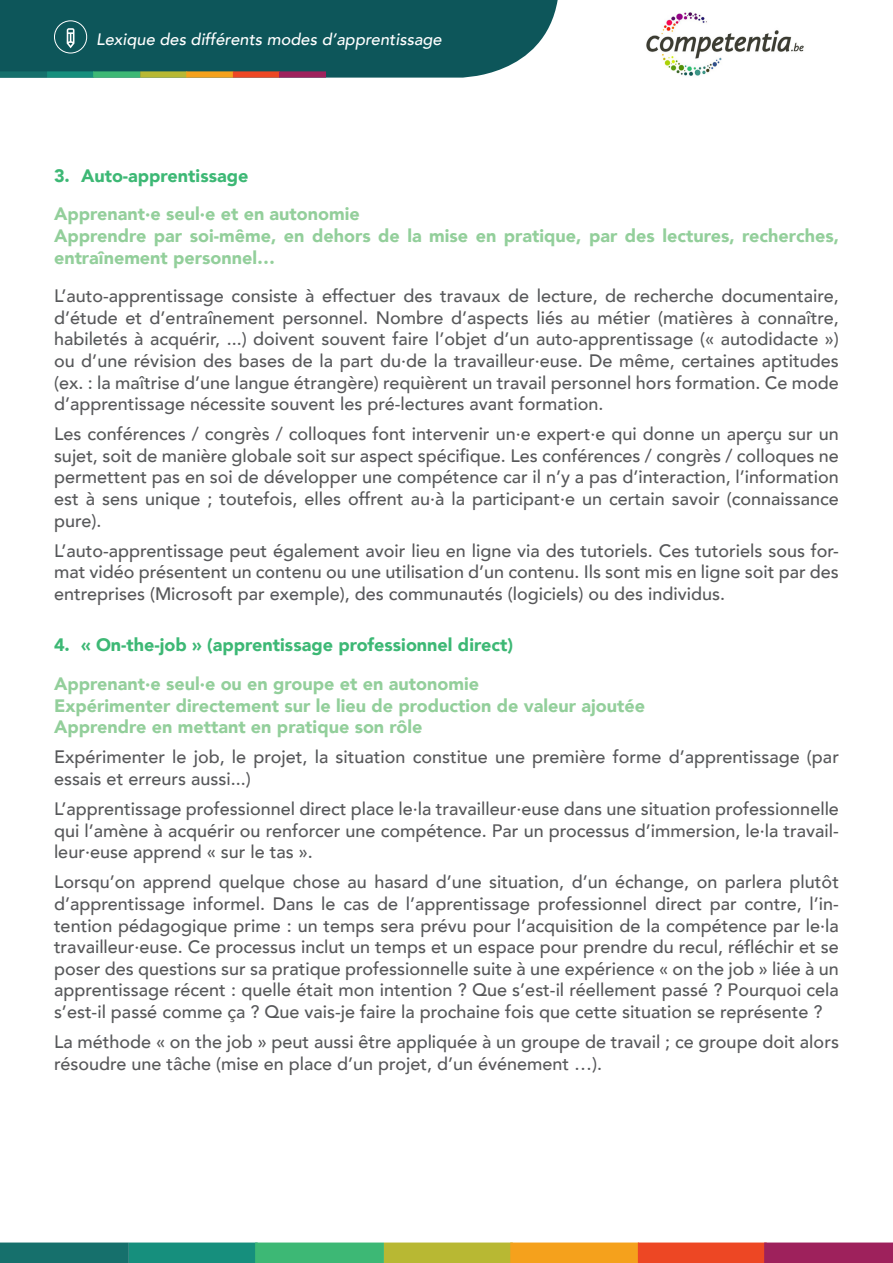
<style>
.page{position:relative;width:893px;height:1263px;background:#fff}
.page>*{position:absolute;margin:0;border:0;box-sizing:border-box;transform-origin:0 0}
.t1{font:500 18px/21.6px "Avenir";color:#57585a;text-align:justify}
.t2{font:900 18px/21.6px "Avenir";color:#93cf9b}
.t3{font:900 18px "Avenir";color:#3db875}
.t4{font:italic 500 16.5px "Avenir";color:#fff}
</style>
<div class="page">
<img style="left:646px;top:12px;width:158px;height:64px">
<div style="left:129px;top:1242px;width:129px;height:21px;background:#168f7d"></div>
<div style="left:255px;top:1242px;width:129px;height:21px;background:#3db875"></div>
<div style="left:384px;top:1242px;width:129px;height:21px;background:#b8b833"></div>
<div style="left:510px;top:1242px;width:129px;height:21px;background:#f5a11c"></div>
<div style="left:638px;top:1242px;width:129px;height:21px;background:#ed4724"></div>
<div style="left:764px;top:1242px;width:129px;height:21px;background:#9e215c"></div>
<div style="left:0;top:1242px;width:129px;height:21px;background:#16706c"></div>
<svg style="left:0;top:0;width:558px;height:78px;background:#1e6061"></svg>
<p class="t4" style="left:96px;top:30px;width:347px">Lexique des différents modes d’apprentissage</p>
<p class="t3" style="left:54px;top:160px;width:196px">3. Auto-apprentissage</p>
<p class="t2" style="left:54px;top:203px;width:307px">Apprenant·e seul·e et en autonomie</p>
<p class="t2" style="left:54px;top:224px;width:786px">Apprendre par soi-même, en dehors de la mise en pratique, par des lectures, recherches, entraînement personnel…</p>
<p class="t1" style="left:54px;top:284px;width:786px">L’auto-apprentissage consiste à effectuer des travaux de lecture, de recherche documentaire, d’étude et d’entraînement personnel. Nombre d’aspects liés au métier (matières à connaître, habiletés à acquérir, ...) doivent souvent faire l’objet d’un auto-apprentissage (« autodidacte ») ou d’une révision des bases de la part du·de la travailleur·euse. De même, certaines aptitudes (ex. : la maîtrise d’une langue étrangère) requièrent un travail personnel hors formation. Ce mode d’apprentissage nécessite souvent les pré-lectures avant formation.</p>
<p class="t1" style="left:54px;top:422px;width:786px">Les conférences / congrès / colloques font intervenir un·e expert·e qui donne un aperçu sur un sujet, soit de manière globale soit sur aspect spécifique. Les conférences / congrès / colloques ne permettent pas en soi de développer une compétence car il n’y a pas d’interaction, l’information est à sens unique ; toutefois, elles offrent au·à la participant·e un certain savoir (connaissance pure).</p>
<p class="t1" style="left:54px;top:539px;width:786px">L’auto-apprentissage peut également avoir lieu en ligne via des tutoriels. Ces tutoriels sous for&shy;mat vidéo présentent un contenu ou une utilisation d’un contenu. Ils sont mis en ligne soit par des entreprises (Microsoft par exemple), des communautés (logiciels) ou des individus.</p>
<p class="t3" style="left:54px;top:630px;width:460px">4. « On-the-job » (apprentissage professionnel direct)</p>
<p class="t2" style="left:54px;top:672px;width:427px">Apprenant·e seul·e ou en groupe et en autonomie</p>
<p class="t2" style="left:54px;top:694px;width:592px">Expérimenter directement sur le lieu de production de valeur ajoutée</p>
<p class="t2" style="left:54px;top:716px;width:370px">Apprendre en mettant en pratique son rôle</p>
<p class="t1" style="left:54px;top:745px;width:786px">Expérimenter le job, le projet, la situation constitue une première forme d’apprentissage (par essais et erreurs aussi...)</p>
<p class="t1" style="left:54px;top:797px;width:786px">L’apprentissage professionnel direct place le·la travailleur·euse dans une situation professionnelle qui l’amène à acquérir ou renforcer une compétence. Par un processus d’immersion, le·la travail&shy;leur·euse apprend « sur le tas ».</p>
<p class="t1" style="left:54px;top:870px;width:786px">Lorsqu’on apprend quelque chose au hasard d’une situation, d’un échange, on parlera plutôt d’apprentissage informel. Dans le cas de l’apprentissage professionnel direct par contre, l’in&shy;tention pédagogique prime : un temps sera prévu pour l’acquisition de la compétence par le·la travailleur·euse. Ce processus inclut un temps et un espace pour prendre du recul, réfléchir et se poser des questions sur sa pratique professionnelle suite à une expérience « on the job » liée à un apprentissage récent : quelle était mon intention ? Que s’est-il réellement passé ? Pourquoi cela s’est-il passé comme ça ? Que vais-je faire la prochaine fois que cette situation se représente ?</p>
<p class="t1" style="left:54px;top:1030px;width:786px">La méthode « on the job » peut aussi être appliquée à un groupe de travail ; ce groupe doit alors résoudre une tâche (mise en place d’un projet, d’un événement …).</p>
</div>
